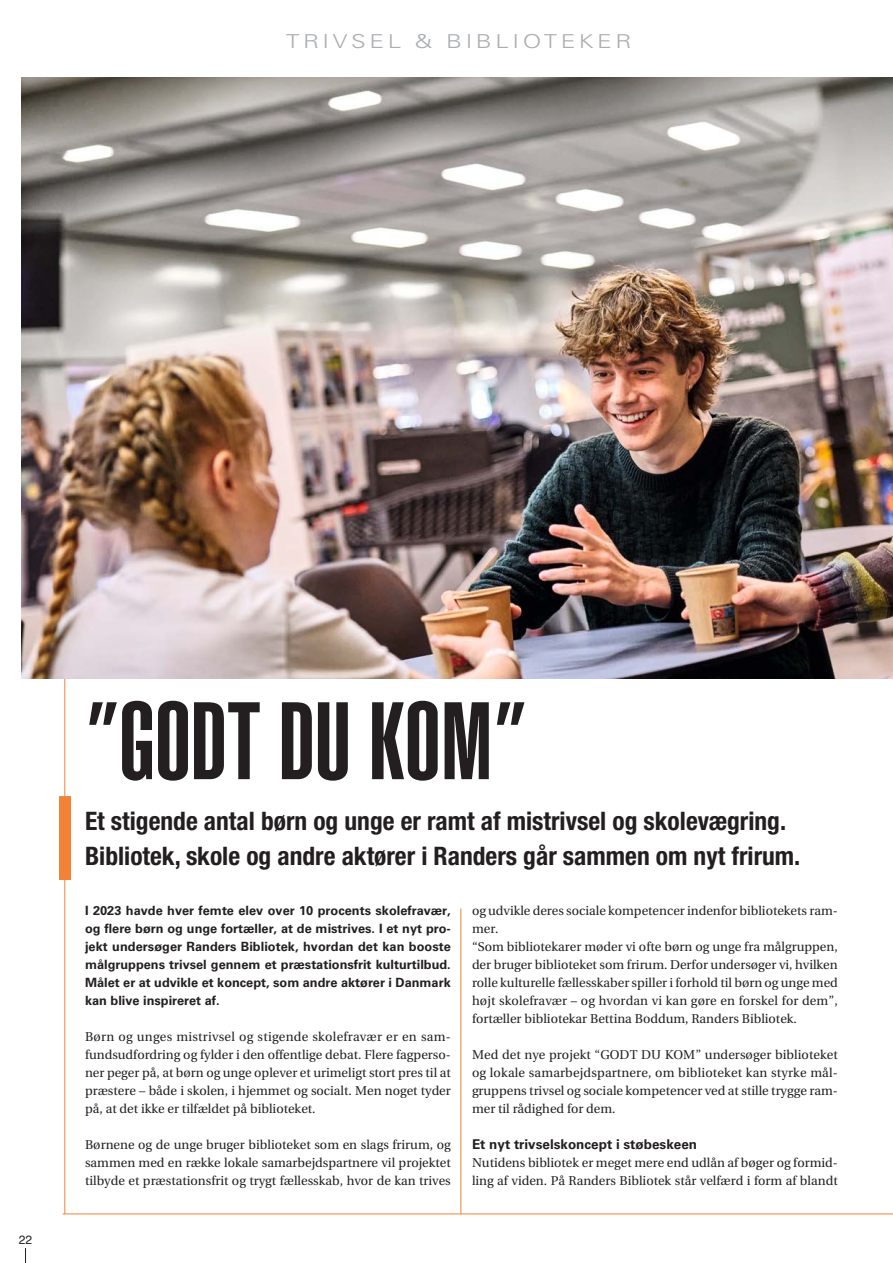
<style>
.page{position:relative;width:893px;height:1263px;background:#fff}
.page>*{position:absolute;margin:0;border:0;box-sizing:border-box;transform-origin:0 0}
.t1{font:108px "Helvetica LT Std Ultra Comp";color:#231f20}
.t2{font:700 condensed 25.5px/34.5px "Helvetica Neue LT Std";color:#231f20}
.t3{font:300 19.2px "Univers LT Std";letter-spacing:.15em;color:#abadb0;scale:1.25 1}
.t4{font:700 13.5px "Univers LT Std";color:#231f20}
.t5{font:12.75px/18px "Utopia";color:#231f20;text-align:justify}
.t6{font:700 12.75px/18px "Univers LT Std";color:#231f20;text-align:justify}
.t7{font:12px "Helvetica";color:#231f20}
</style>
<div class="page">
<hr style="left:65px;top:659px;width:1px;height:555px;background:#f18237">
<hr style="left:461px;top:908px;width:1px;height:306px;background:#f18237">
<svg style="left:25px;top:1248px;width:1px;height:15px"></svg>
<img style="left:21px;top:78px;width:872px;height:600px">
<div style="left:59px;top:796px;width:12px;height:84px;background:#f18237"></div>
<hr style="left:63px;top:1214px;width:830px;height:1px;background:#f18237">
<h3 class="t3" style="left:286px;top:30px;width:278px">TRIVSEL &amp; BIBLIOTEKER</h3>
<p class="t7" style="left:19px;top:1230px;width:15px">22</p>
<h1 class="t1" style="left:85px;top:679px;width:443px">”GODT DU KOM”</h1>
<h2 class="t2" style="left:85px;top:807px;width:717px">Et stigende antal børn og unge er ramt af mistrivsel og skolevægring.<br>Bibliotek, skole og andre aktører i Randers går sammen om nyt frirum.</h2>
<p class="t6" style="left:85px;top:903px;width:367px">I 2023 havde hver femte elev over 10 procents skolefravær, og flere børn og unge fortæller, at de mistrives. I et nyt pro&shy;jekt undersøger Randers Bibliotek, hvordan det kan booste målgruppens trivsel gennem et præstationsfrit kulturtilbud.<br>Målet er at udvikle et koncept, som andre aktører i Danmark kan blive inspireret af.</p>
<p class="t5" style="left:85px;top:1028px;width:367px">Børn og unges mistrivsel og stigende skolefravær er en sam&shy;fundsudfordring og fylder i den offentlige debat. Flere fagperso&shy;ner peger på, at børn og unge oplever et urimeligt stort pres til at præstere – både i skolen, i hjemmet og socialt. Men noget tyder på, at det ikke er tilfældet på biblioteket.</p>
<p class="t5" style="left:85px;top:1136px;width:367px">Børnene og de unge bruger biblioteket som en slags frirum, og sammen med en række lokale samarbejdspartnere vil projektet tilbyde et præstationsfrit og trygt fællesskab, hvor de kan trives</p>
<p class="t5" style="left:472px;top:902px;width:367px;text-align:left">og udvikle deres sociale kompetencer indenfor bibliotekets ram&shy;mer.<br>“Som bibliotekarer møder vi ofte børn og unge fra målgruppen, der bruger biblioteket som frirum. Derfor undersøger vi, hvilken rolle kulturelle fællesskaber spiller i forhold til børn og unge med højt skolefravær – og hvordan vi kan gøre en forskel for dem”, fortæller bibliotekar Bettina Boddum, Randers Bibliotek.</p>
<p class="t5" style="left:472px;top:1046px;width:367px">Med det nye projekt “GODT DU KOM” undersøger biblioteket og lokale samarbejdspartnere, om biblioteket kan styrke mål&shy;gruppens trivsel og sociale kompetencer ved at stille trygge ram&shy;mer til rådighed for dem.</p>
<p class="t4" style="left:472px;top:1139px;width:227px">Et nyt trivselskoncept i støbeskeen</p>
<p class="t5" style="left:472px;top:1154px;width:367px">Nutidens bibliotek er meget mere end udlån af bøger og formid&shy;ling af viden. På Randers Bibliotek står velfærd i form af blandt</p>
</div>
